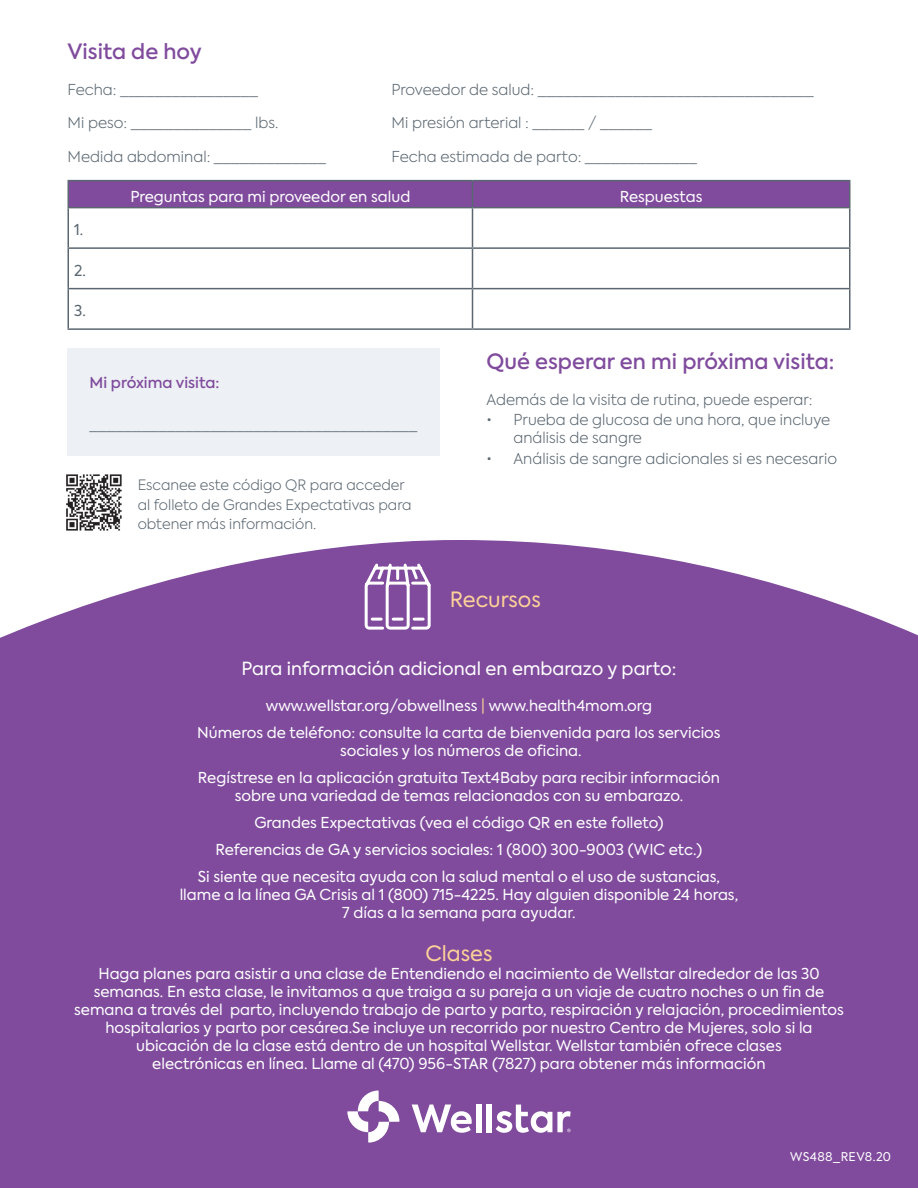
<style>
.page{position:relative;width:918px;height:1188px;background:#fff}
.page>*{position:absolute;margin:0;border:0;box-sizing:border-box;transform-origin:0 0}
.t1{font:500 21px "Axiforma";color:#804b9d}
.t2{font:21px "Axiforma";color:#fcd199}
.t3{font:18px "Axiforma";color:#fff}
.t4{font:15px/18px "Axiforma";color:#fff;text-align:center}
.t5{font:300 15px/18px "Axiforma";color:#5a6670}
.t6{font:500 15px "Axiforma";color:#804b9d}
.t7{font:15px "Axiforma";color:#5a6670}
.t8{font:300 14.25px/19.2px "Axiforma";color:#5a6670}
.t9{font:12px "Axiforma";letter-spacing:.025em;color:#fff}
.s1{color:#fcd199}
</style>
<div class="page">
<div style="left:0;top:540px;width:918px;height:648px;background:#804b9d"></div>
<svg style="left:362px;top:561px;width:71px;height:70px"></svg>
<svg style="left:412px;top:1105px;width:60px;height:28px"></svg>
<div style="left:476px;top:1104px;width:6px;height:28px;background:#fff"></div>
<div style="left:487px;top:1104px;width:5px;height:28px;background:#fff"></div>
<svg style="left:347px;top:1090px;width:53px;height:53px"></svg>
<svg style="left:496px;top:1105px;width:75px;height:28px"></svg>
<svg style="left:69px;top:208px;width:780px;height:120px"></svg>
<hr style="left:472px;top:180px;width:378px;height:1px;background:#5a6670">
<hr style="left:849px;top:208px;width:1px;height:39px;background:#5a6670">
<hr style="left:472px;top:247px;width:378px;height:2px;background:#5a6670">
<hr style="left:849px;top:249px;width:1px;height:39px;background:#5a6670">
<hr style="left:68px;top:288px;width:404px;height:1px;background:#5a6670">
<hr style="left:472px;top:288px;width:378px;height:1px;background:#5a6670">
<hr style="left:849px;top:289px;width:1px;height:39px;background:#5a6670">
<hr style="left:472px;top:328px;width:378px;height:2px;background:#5a6670">
<hr style="left:68px;top:249px;width:1px;height:39px;background:#5a6670">
<hr style="left:472px;top:249px;width:1px;height:39px;background:#5a6670">
<hr style="left:68px;top:289px;width:1px;height:39px;background:#5a6670">
<hr style="left:472px;top:289px;width:1px;height:39px;background:#5a6670">
<hr style="left:68px;top:328px;width:404px;height:2px;background:#5a6670">
<hr style="left:68px;top:180px;width:404px;height:1px;background:#5a6670">
<svg style="left:68px;top:181px;width:782px;height:27px;background:#7d4c9a"></svg>
<hr style="left:68px;top:208px;width:1px;height:39px;background:#5a6670">
<hr style="left:472px;top:208px;width:1px;height:39px;background:#5a6670">
<hr style="left:68px;top:247px;width:404px;height:2px;background:#5a6670">
<div style="left:68px;top:348px;width:372px;height:108px;background:#edf0f5"></div>
<img style="left:66px;top:474px;width:56px;height:57px">
<h1 class="t1" style="left:68px;top:37px;width:136px">Visita de hoy</h1>
<p class="t5" style="left:68px;top:80px;width:192px">Fecha: ________________</p>
<p class="t5" style="left:392px;top:80px;width:424px">Proveedor de salud: ________________________________</p>
<p class="t5" style="left:68px;top:114px;width:212px">Mi peso: ______________ lbs.</p>
<p class="t5" style="left:392px;top:114px;width:262px">Mi presión arterial : ______ / ______</p>
<p class="t5" style="left:68px;top:148px;width:260px">Medida abdominal: _____________</p>
<p class="t5" style="left:392px;top:148px;width:307px">Fecha estimada de parto: _____________</p>
<p class="t7" style="left:74px;top:220px;width:11px">1.</p>
<p class="t7" style="left:74px;top:261px;width:13px">2.</p>
<p class="t7" style="left:74px;top:301px;width:13px">3.</p>
<p class="t4" style="left:130px;top:187px;width:281px">Preguntas para mi proveedor en salud</p>
<p class="t4" style="left:620px;top:187px;width:84px">Respuestas</p>
<p class="t6" style="left:90px;top:373px;width:131px">Mi próxima visita:</p>
<p class="t5" style="left:90px;top:416px;width:329px">______________________________________</p>
<p class="t8" style="left:138px;top:476px;width:275px">Escanee este código QR para acceder al folleto de Grandes Expectativas para obtener más información.</p>
<h1 class="t1" style="left:487px;top:348px;width:349px">Qué esperar en mi próxima visita:</h1>
<p class="t5" style="left:487px;top:390px;width:327px">Además de la visita de rutina, puede esperar:</p>
<p class="t5" style="left:514px;top:411px;width:318px;text-indent:-27px">• Prueba de glucosa de una hora, que incluye análisis de sangre</p>
<p class="t5" style="left:487px;top:450px;width:352px">• Análisis de sangre adicionales si es necesario</p>
<h1 class="t2" style="left:450px;top:586px;width:93px">Recursos</h1>
<p class="t3" style="left:241px;top:657px;width:437px">Para información adicional en embarazo y parto:</p>
<p class="t4" style="left:197px;top:692px;width:525px;line-height:27px">www.wellstar.org/obwellness <span class="s1">|</span> www.health4mom.org<br>Números de teléfono: consulte la carta de bienvenida para los servicios</p>
<p class="t4" style="left:198px;top:737px;width:524px;line-height:27px">sociales y los números de oficina.<br>Regístrese en la aplicación gratuita Text4Baby para recibir información</p>
<p class="t4" style="left:198px;top:782px;width:524px;line-height:27px">sobre una variedad de temas relacionados con su embarazo.<br>Grandes Expectativas (vea el código QR en este folleto)<br>Referencias de GA y servicios sociales: 1 (800) 300-9003 (WIC etc.)<br>Si siente que necesita ayuda con la salud mental o el uso de sustancias,</p>
<p class="t4" style="left:180px;top:885px;width:560px">llame a la línea GA Crisis al 1 (800) 715-4225. Hay alguien disponible 24 horas,<br>7 días a la semana para ayudar.</p>
<h1 class="t2" style="left:426px;top:940px;width:68px">Clases</h1>
<p class="t4" style="left:74px;top:965px;width:771px">Haga planes para asistir a una clase de Entendiendo el nacimiento de Wellstar alrededor de las 30 semanas. En esta clase, le invitamos a que traiga a su pareja a un viaje de cuatro noches o un fin de semana a través del parto, incluyendo trabajo de parto y parto, respiración y relajación, procedimientos hospitalarios y parto por cesárea.Se incluye un recorrido por nuestro Centro de Mujeres, solo si la ubicación de la clase está dentro de un hospital Wellstar. Wellstar también ofrece clases<br>electrónicas en línea. Llame al (470) 956-STAR (7827) para obtener más información</p>
<p class="t9" style="left:790px;top:1149px;width:102px">WS488_REV8.20</p>
</div>
